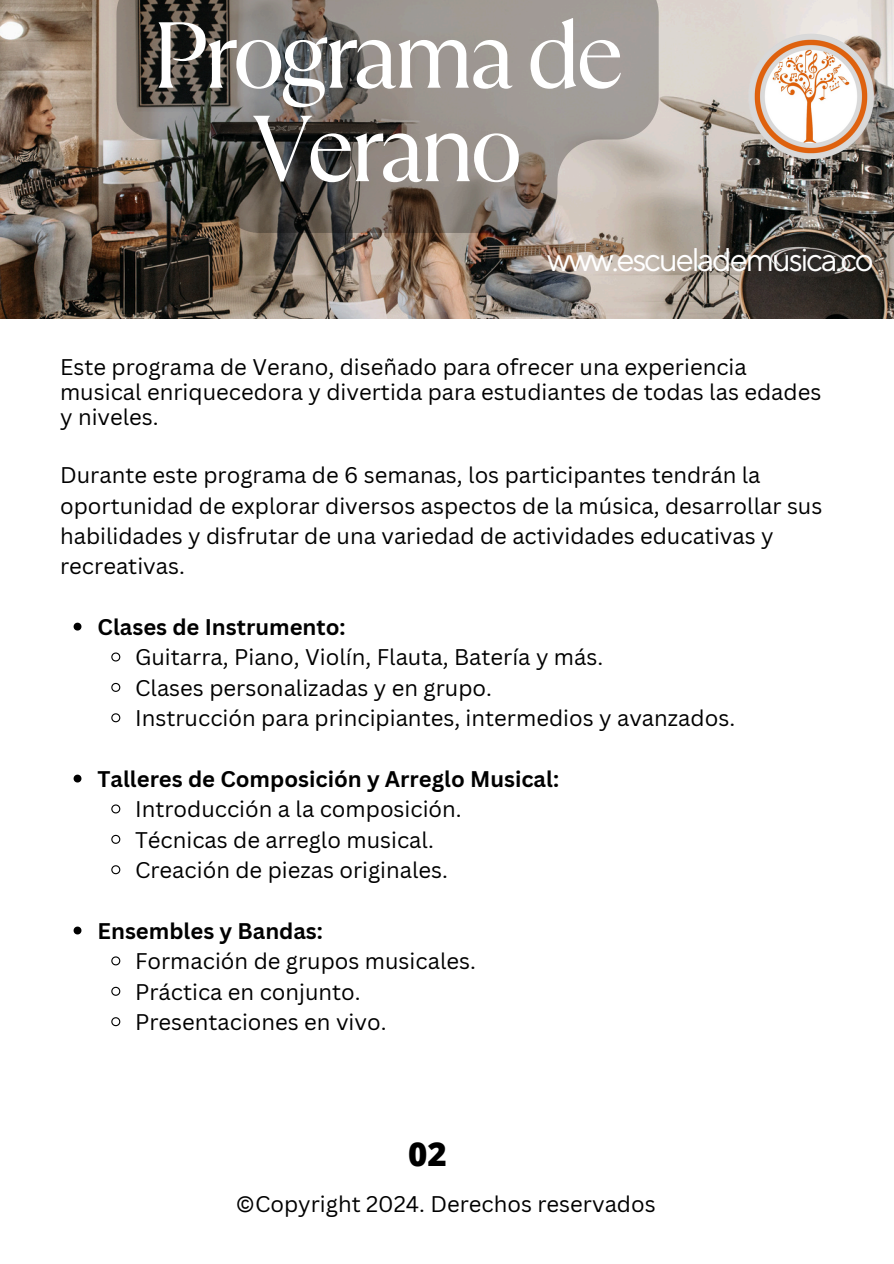
<style>
.page{position:relative;width:894px;height:1264px;background:#fff}
.page>*{position:absolute;margin:0;border:0;box-sizing:border-box;transform-origin:0 0}
.t1{font:93.45px/93.4px "TT Ramillas";letter-spacing:-.065em;color:#fff;text-align:center}
.t2{font:800 33px "Open Sans";color:#000}
.t3{font:32.55px "TT Norms Pro";letter-spacing:-.07em;color:#fff}
.t4{font:22.05px/30.3px "Canva Sans";color:#000}
.t5{font:700 22.05px "Canva Sans";color:#000}
</style>
<div class="page">
<img style="left:0;top:0;width:893px;height:318px">
<img style="left:748px;top:34px;width:125px;height:125px;border-radius:50%">
<svg style="left:116px;top:0;width:542px;height:233px;background:#7d7670"></svg>
<svg style="left:74px;top:622px;width:7px;height:8px"></svg>
<svg style="left:111px;top:652px;width:10px;height:10px"></svg>
<svg style="left:111px;top:682px;width:10px;height:10px"></svg>
<svg style="left:111px;top:713px;width:10px;height:10px"></svg>
<svg style="left:74px;top:774px;width:7px;height:8px"></svg>
<svg style="left:111px;top:804px;width:10px;height:10px"></svg>
<svg style="left:111px;top:834px;width:10px;height:10px"></svg>
<svg style="left:111px;top:865px;width:10px;height:10px"></svg>
<svg style="left:74px;top:926px;width:7px;height:8px"></svg>
<svg style="left:111px;top:956px;width:10px;height:10px"></svg>
<svg style="left:111px;top:986px;width:10px;height:10px"></svg>
<svg style="left:111px;top:1017px;width:10px;height:10px"></svg>
<h1 class="t1" style="left:151px;top:9px;width:475px">Programa de<br>Verano</h1>
<h2 class="t3" style="left:546px;top:240px;width:328px">www.escuelademusica.co</h2>
<p class="t4" style="left:60px;top:354px;width:762px;line-height:24.8px">Este programa de Verano, diseñado para ofrecer una experiencia musical enriquecedora y divertida para estudiantes de todas las edades y niveles.</p>
<p class="t4" style="left:60px;top:459px;width:763px">Durante este programa de 6 semanas, los participantes tendrán la oportunidad de explorar diversos aspectos de la música, desarrollar sus habilidades y disfrutar de una variedad de actividades educativas y recreativas.</p>
<p class="t5" style="left:98px;top:611px;width:249px">Clases de Instrumento:</p>
<p class="t4" style="left:135px;top:641px;width:469px">Guitarra, Piano, Violín, Flauta, Batería y más.</p>
<p class="t4" style="left:135px;top:672px;width:358px">Clases personalizadas y en grupo.</p>
<p class="t4" style="left:135px;top:702px;width:601px">Instrucción para principiantes, intermedios y avanzados.</p>
<p class="t5" style="left:97px;top:763px;width:463px">Talleres de Composición y Arreglo Musical:</p>
<p class="t4" style="left:135px;top:793px;width:328px">Introducción a la composición.</p>
<p class="t4" style="left:135px;top:824px;width:300px">Técnicas de arreglo musical.</p>
<p class="t4" style="left:135px;top:854px;width:314px">Creación de piezas originales.</p>
<p class="t5" style="left:97px;top:915px;width:227px">Ensembles y Bandas:</p>
<p class="t4" style="left:135px;top:945px;width:342px">Formación de grupos musicales.</p>
<p class="t4" style="left:135px;top:976px;width:227px">Práctica en conjunto.</p>
<p class="t4" style="left:135px;top:1006px;width:253px">Presentaciones en vivo.</p>
<p class="t2" style="left:408px;top:1130px;width:40px">02</p>
<p class="t4" style="left:236px;top:1188px;width:421px">©Copyright 2024. Derechos reservados</p>
</div>
